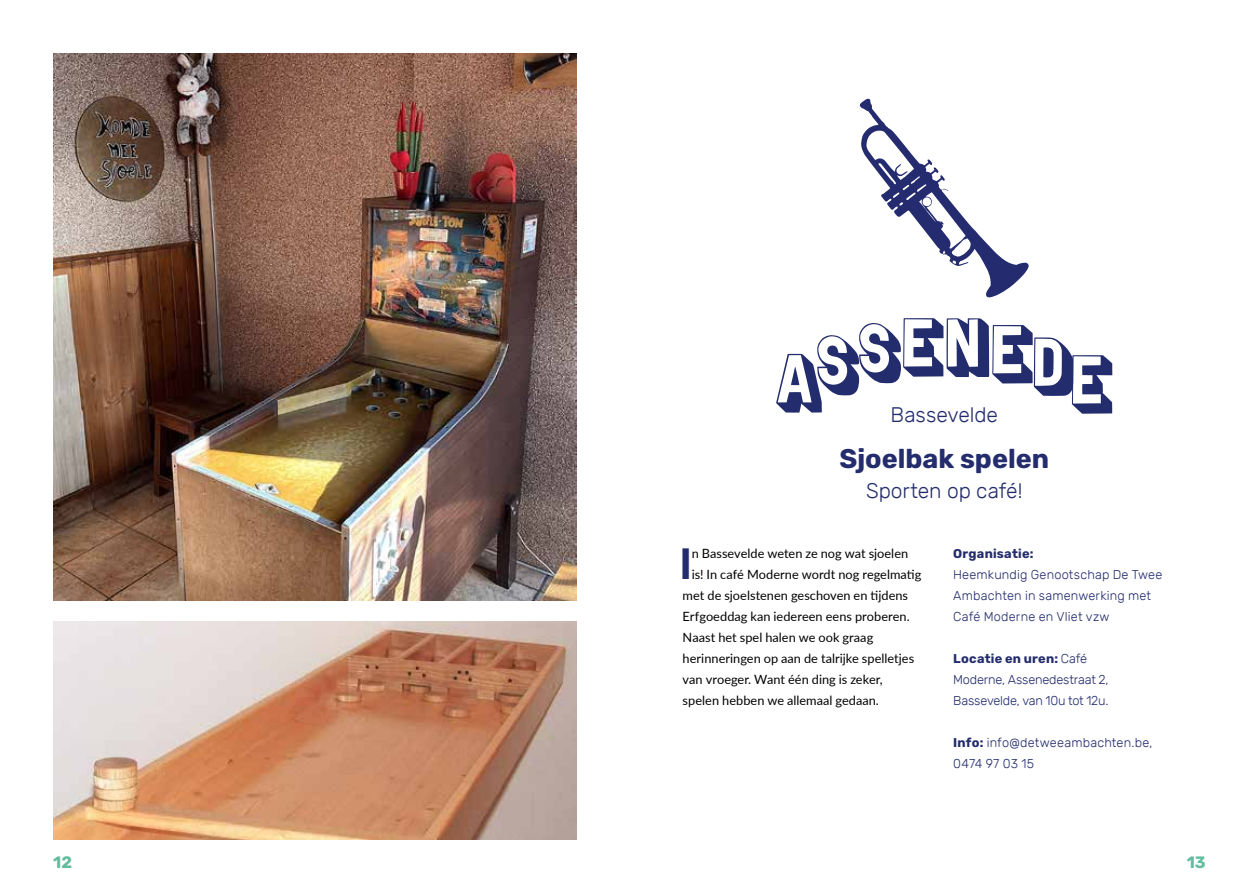
<style>
.page{position:relative;width:1259px;height:893px;background:#fff}
.page>*{position:absolute;margin:0;border:0;box-sizing:border-box;transform-origin:0 0}
.t1{font:800 41.7px "Lato";color:#232c6d}
.t2{font:700 27px "Rubik";color:#232c6d}
.t3{font:300 21px "Rubik";letter-spacing:-.005em;color:#232c6d}
.t4{font:700 16.5px "Rubik";color:#63bc9f}
.t5{font:12.75px "Lato";letter-spacing:.005em;color:#000}
.t6{font:300 12.75px/21px "Rubik";letter-spacing:.01em;color:#232c6d}
.t7{font:300 12.75px/21px "Rubik";letter-spacing:-.015em;color:#232c6d}
.t8{font:700 12.75px "Rubik";letter-spacing:.015em;color:#232c6d}
.s1{font-weight:700}
</style>
<div class="page">
<svg style="left:776px;top:318px;width:336px;height:96px"></svg>
<img style="left:53px;top:53px;width:523px;height:547px">
<img style="left:53px;top:621px;width:523px;height:219px">
<svg style="left:859px;top:98px;width:170px;height:200px"></svg>
<h3 class="t3" style="left:890px;top:403px;width:109px">Bassevelde</h3>
<h2 class="t2" style="left:839px;top:443px;width:211px">Sjoelbak spelen</h2>
<h3 class="t3" style="left:866px;top:479px;width:158px">Sporten op café!</h3>
<h1 class="t1" style="left:679px;top:533px;width:14px">I</h1>
<p class="t5" style="left:691px;top:544px;width:218px">n Bassevelde weten ze nog wat sjoelen</p>
<p class="t5" style="left:691px;top:565px;width:231px">is! In café Moderne wordt nog regelmatig</p>
<p class="t5" style="left:682px;top:586px;width:227px">met de sjoelstenen geschoven en tijdens</p>
<p class="t5" style="left:682px;top:607px;width:229px">Erfgoeddag kan iedereen eens proberen.</p>
<p class="t5" style="left:682px;top:628px;width:192px">Naast het spel halen we ook graag</p>
<p class="t5" style="left:682px;top:649px;width:233px">herinneringen op aan de talrijke spelletjes</p>
<p class="t5" style="left:682px;top:670px;width:201px">van vroeger. Want één ding is zeker,</p>
<p class="t5" style="left:682px;top:691px;width:198px">spelen hebben we allemaal gedaan.</p>
<p class="t8" style="left:953px;top:546px;width:82px">Organisatie:</p>
<p class="t6" style="left:953px;top:564px;width:211px">Heemkundig Genootschap De Twee<br>Ambachten in samenwerking met<br>Café Moderne en Vliet vzw</p>
<p class="t7" style="left:953px;top:648px;width:157px"><span class="s1">Locatie en uren:</span> Café<br>Moderne, Assenedestraat 2,<br>Bassevelde, van 10u tot 12u.</p>
<p class="t6" style="left:953px;top:732px;width:201px"><span class="s1">Info:</span> info@detweeambachten.be,<br>0474 97 03 15</p>
<p class="t4" style="left:53px;top:853px;width:20px">12</p>
<p class="t4" style="left:1186px;top:853px;width:21px">13</p>
</div>
